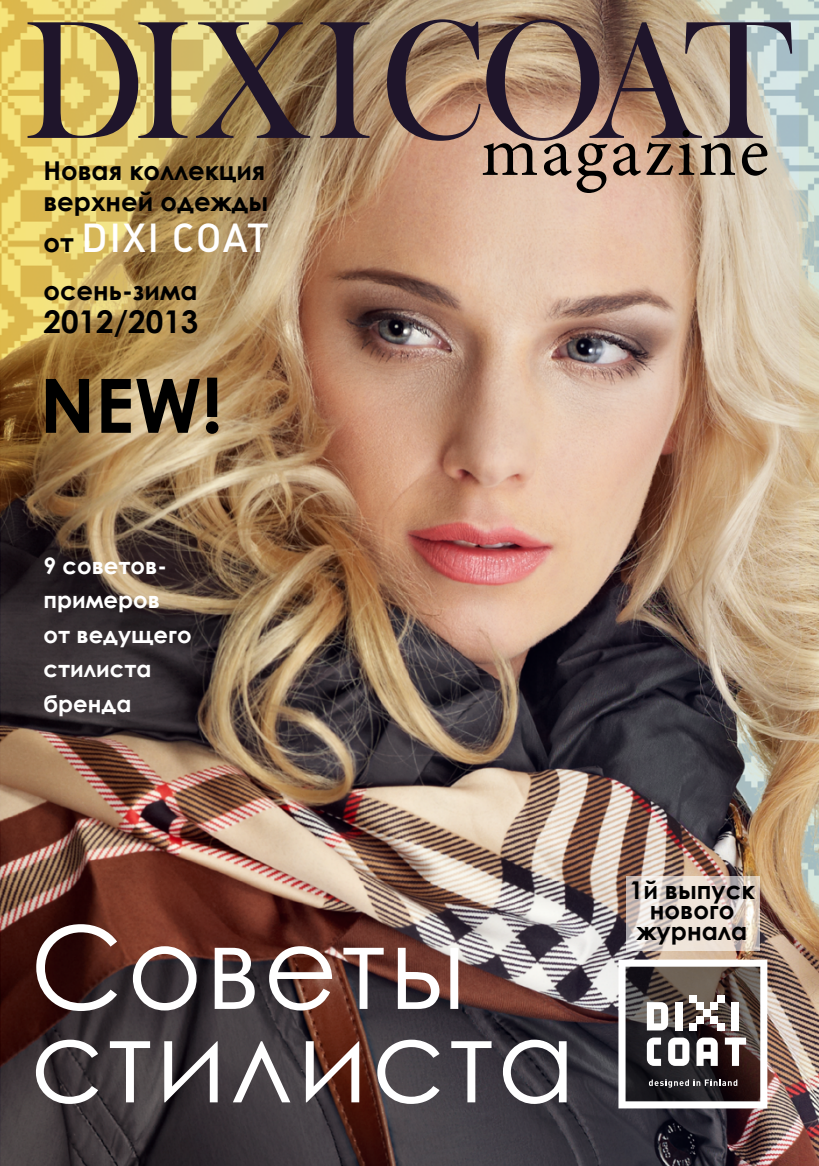
<style>
.page{position:relative;width:819px;height:1166px;background:#fff}
.page>*{position:absolute;margin:0;border:0;box-sizing:border-box;transform-origin:0 0}
.t1{font:173.42px "Bask Old Face";letter-spacing:-.04em;color:#1f152b;scale:.91 1}
.t2{font:114.98px/93.5px "Century Gothic";letter-spacing:.03em;color:#fff}
.t3{font:700 74.9px "Century Gothic";color:#000}
.t4{font:70.35px "Minion Pro";letter-spacing:.04em;color:#000}
.t5{font:39.9px "Plumb Medium C";letter-spacing:.035em;color:#fff}
.t6{font:700 31.32px "Century Gothic";color:#000}
.t7{font:700 25.9px "Century Gothic";color:#000}
.t8{font:700 24.5px/20.5px "Century Gothic";color:#000;text-align:center}
.t9{font:700 22.75px/34.5px "Century Gothic";color:#fff}
.s1{font-family:"Century Gothic";font-weight:700;font-size:25.9px;color:#000}
</style>
<div class="page">
<img style="left:0;top:0;width:819px;height:1166px">
<svg style="left:618px;top:959px;width:149px;height:149px"></svg>
<svg style="left:626px;top:876px;width:133px;height:74px;background:#dfd4cc"></svg>
<h1 class="t1" style="left:24px;top:-15px;width:846px">DIXICOAT</h1>
<p class="t7" style="left:43px;top:151px;width:223px">Новая коллекция</p>
<h3 class="t4" style="left:481px;top:105px;width:290px">magazine</h3>
<p class="t7" style="left:43px;top:182px;width:226px">верхней одежды</p>
<h3 class="t5" style="left:43px;top:215px;width:227px"><span class="s1">от</span> DIXI COAT</h3>
<p class="t7" style="left:43px;top:271px;width:156px">осень-зима</p>
<h3 class="t6" style="left:43px;top:298px;width:157px">2012/2013</h3>
<h3 class="t3" style="left:40px;top:349px;width:184px">NEW!</h3>
<p class="t9" style="left:43px;top:547px;width:150px">9 советов&shy;примеров от ведущего стилиста бренда</p>
<h2 class="t2" style="left:30px;top:919px;width:547px">Советы стилиста</h2>
<p class="t8" style="left:629px;top:878px;width:126px">1й выпуск нового журнала</p>
</div>
